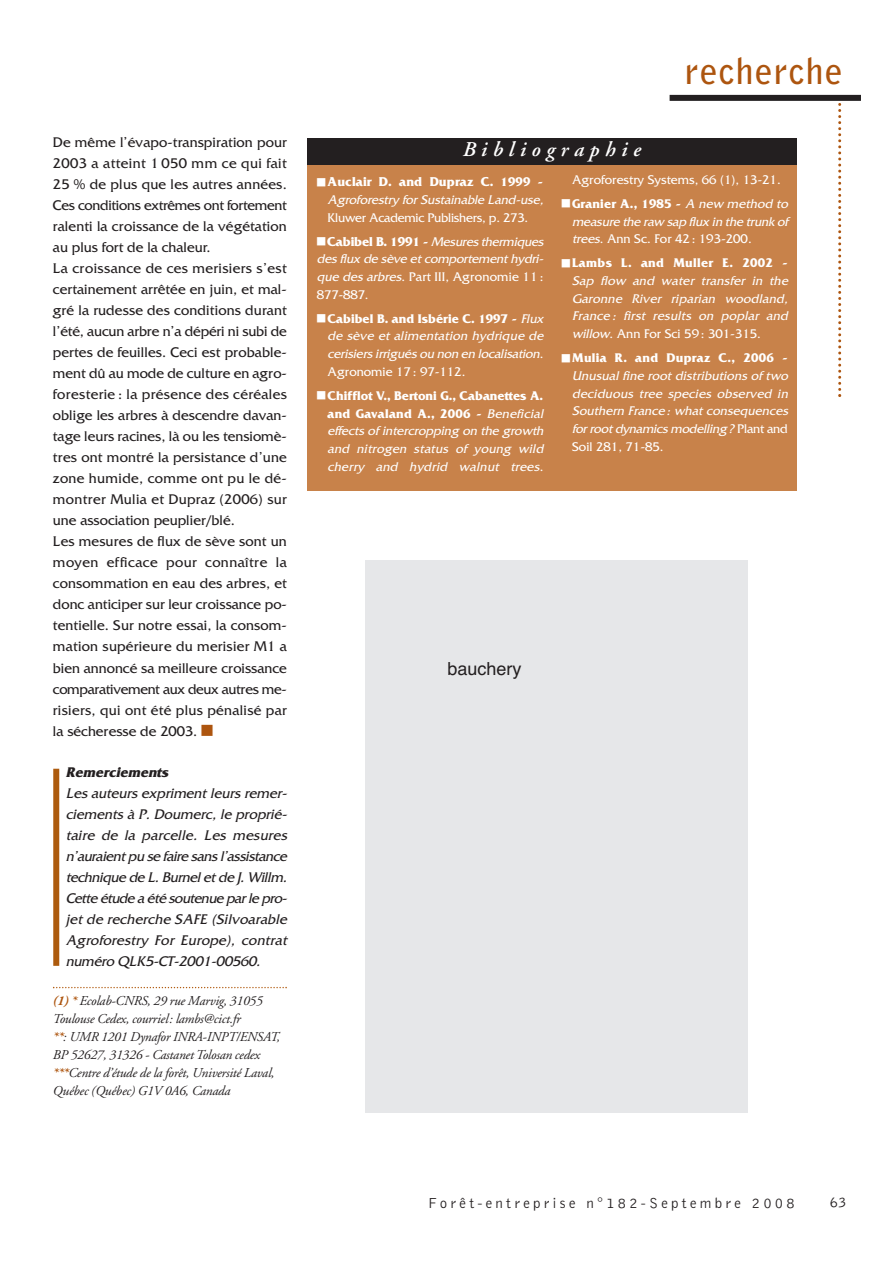
<style>
.page{position:relative;width:893px;height:1263px;background:#fff}
.page>*{position:absolute;margin:0;border:0;box-sizing:border-box;transform-origin:0 0}
.t1{font:700 36px "Bell Gothic";letter-spacing:.03em;color:#ad550f}
.t2{font:italic 600 21px "Adobe Garamond";letter-spacing:.27em;color:#fff}
.t3{font:18px "Helvetica";color:#231f20}
.t4{font:300 15px "Bell Gothic";letter-spacing:.21em;color:#231f20}
.t5{font:14.7px/21px "Friz Quadrata";letter-spacing:.01em;color:#231f20}
.t6{font:italic 14.7px/21px "Friz Quadrata";letter-spacing:-.01em;color:#231f20;text-align:justify}
.t7{font:italic 700 14.7px "Friz Quadrata";color:#231f20}
.t8{font:italic 13.5px/18px "Adobe Garamond";letter-spacing:-.015em;color:#231f20}
.t9{font:700 13.5px "Friz Quadrata";letter-spacing:.005em;color:#fff}
.t10{font:italic 13.2px/17.7px "Friz Quadrata";color:#fff}
.t11{font:13.2px "Friz Quadrata";letter-spacing:-.015em;color:#fff}
.s1{color:#ad550f}
.s2{font-weight:700;color:#ad550f}
.s3{font-size:13.2px}
.s4{font-weight:700;font-style:normal;font-size:13.5px}
.s5{font-weight:700;font-style:normal}
.s6{font-style:normal}
</style>
<div class="page">
<svg style="left:838px;top:103px;width:3px;height:294px"></svg>
<svg style="left:53px;top:987px;width:234px;height:1px"></svg>
<div style="left:669px;top:95px;width:192px;height:6px;background:#231f20"></div>
<div style="left:308px;top:138px;width:489px;height:28px;background:#231f20"></div>
<div style="left:308px;top:166px;width:489px;height:325px;background:#c8824a"></div>
<div style="left:53px;top:769px;width:6px;height:197px;background:#ad5b0e"></div>
<div style="left:365px;top:561px;width:382px;height:552px;background:#e6e7e9"></div>
<p class="t5" style="left:53px;top:133px;width:235px">De même l’évapo-transpiration pour 2003 a atteint 1 050 mm ce qui fait 25 % de plus que les autres années.<br>Ces conditions extrêmes ont fortement ralenti la croissance de la végétation au plus fort de la chaleur.<br>La croissance de ces merisiers s’est certainement arrêtée en juin, et mal&shy;gré la rudesse des conditions durant l’été, aucun arbre n’a dépéri ni subi de pertes de feuilles. Ceci est probable&shy;ment dû au mode de culture en agro&shy;foresterie : la présence des céréales oblige les arbres à descendre davan&shy;tage leurs racines, là ou les tensiomè&shy;tres ont montré la persistance d’une zone humide, comme ont pu le dé&shy;montrer Mulia et Dupraz (2006) sur une association peuplier/blé.<br>Les mesures de flux de sève sont un moyen efficace pour connaître la consommation en eau des arbres, et donc anticiper sur leur croissance po&shy;tentielle. Sur notre essai, la consom&shy;mation supérieure du merisier M1 a bien annoncé sa meilleure croissance comparativement aux deux autres me&shy;risiers, qui ont été plus pénalisé par la sécheresse de 2003. <span class="s1">■</span></p>
<p class="t7" style="left:66px;top:767px;width:107px">Remerciements</p>
<p class="t6" style="left:66px;top:784px;width:225px">Les auteurs expriment leurs remer&shy;ciements à P. Doumerc, le proprié&shy;taire de la parcelle. Les mesures n’auraientpu se faire sans l’assistance technique de L.Burneletde J .Willm.<br>Cette étude a été soutenue parle pro&shy;j et de recherche SAFE (Silvoarable Agroforestry For Europe), contrat numéro QLK5-CT-2001-00560.</p>
<p class="t8" style="left:53px;top:993px;width:229px"><span class="s2">(1) *</span> Ecolab-CNRS, 29 rue Marvig, 31055<br>Toulouse Cedex, courriel: lambs@cict.fr<br><span class="s2">**</span>: UMR 1201 Dynafor INRA-INPT/ENSAT, BP 52627, 31326 - Castanet Tolosan cedex <span class="s2">***</span>Centre d’étude de la forêt, Université Laval, Québec (Québec) G1V 0A6, Canada</p>
<h1 class="t1" style="left:685px;top:57px;width:159px">recherche</h1>
<h2 class="t2" style="left:463px;top:141px;width:180px">Bibliographie</h2>
<p class="t9" style="left:317px;top:177px;width:228px">■ Auclair D. and Dupraz C. <span class="s3">1999 -</span></p>
<p class="t10" style="left:327px;top:192px;width:220px">Agroforestry for Sustainable Land-use,</p>
<p class="t11" style="left:327px;top:213px;width:202px">Kluwer Academic Publishers, p. 273.</p>
<p class="t10" style="left:317px;top:234px;width:230px">■ <span class="s4">C a b i b e l B . 1 9 9 1</span> <span class="s5">-</span> Mesures thermiques des flux de sève et comportement hydri&shy;que des arbres<span class="s6">. Part III, Agronomie 11 :<br>877-887.</span></p>
<p class="t10" style="left:327px;top:311px;width:220px;text-indent:-11px">■ <span class="s5">Cabibel B. and Isbérie C. 1997 -</span> Flux de sève et alimentation hydrique de cerisiers irrigués ou non en localisation<span class="s6">.<br>Agronomie 17 : 97-112.</span></p>
<p class="t10" style="left:327px;top:388px;width:220px;text-indent:-11px">■ <span class="s5">Chifflot V., Bertoni G., Cabanettes A. and Gavaland A., 2006 -</span> Beneficial effects of intercropping on the growth and nitrogen status of young wild cherry and hydrid walnut trees<span class="s6">.</span></p>
<p class="t11" style="left:572px;top:175px;width:210px">Agroforestry Systems, 66 (1), 13-21.</p>
<p class="t10" style="left:572px;top:196px;width:220px;text-indent:-11px">■ <span class="s5">Granier A., 1985 -</span> A new method to measure the raw sap flux in the trunk of trees<span class="s6">. Ann Sc. For 42 : 193-200.</span></p>
<p class="t10" style="left:572px;top:255px;width:220px;text-indent:-11px">■ <span class="s5">Lambs L. and Muller E. 2002 -<br></span>Sap flow and water transfer in the<br>Garonne River riparian woodland,<br>France : first results on poplar and willow<span class="s6">. Ann For Sci 59 : 301-315.</span></p>
<p class="t10" style="left:572px;top:350px;width:220px;text-indent:-11px">■ <span class="s5">Mulia R. and Dupraz C., 2006 -<br></span>Unusual fine root distributions of two deciduous tree species observed in<br>Southern France : what consequences forrootdynamics modelling ? <span class="s6">P l a n t a n d<br>Soil 281, 71-85.</span></p>
<p class="t3" style="left:448px;top:662px;width:76px">bauchery</p>
<p class="t4" style="left:428px;top:1197px;width:368px">Forêt-entreprise n°182-Septembre 2008</p>
<p class="t4" style="left:830px;top:1196px;width:18px">63</p>
</div>
